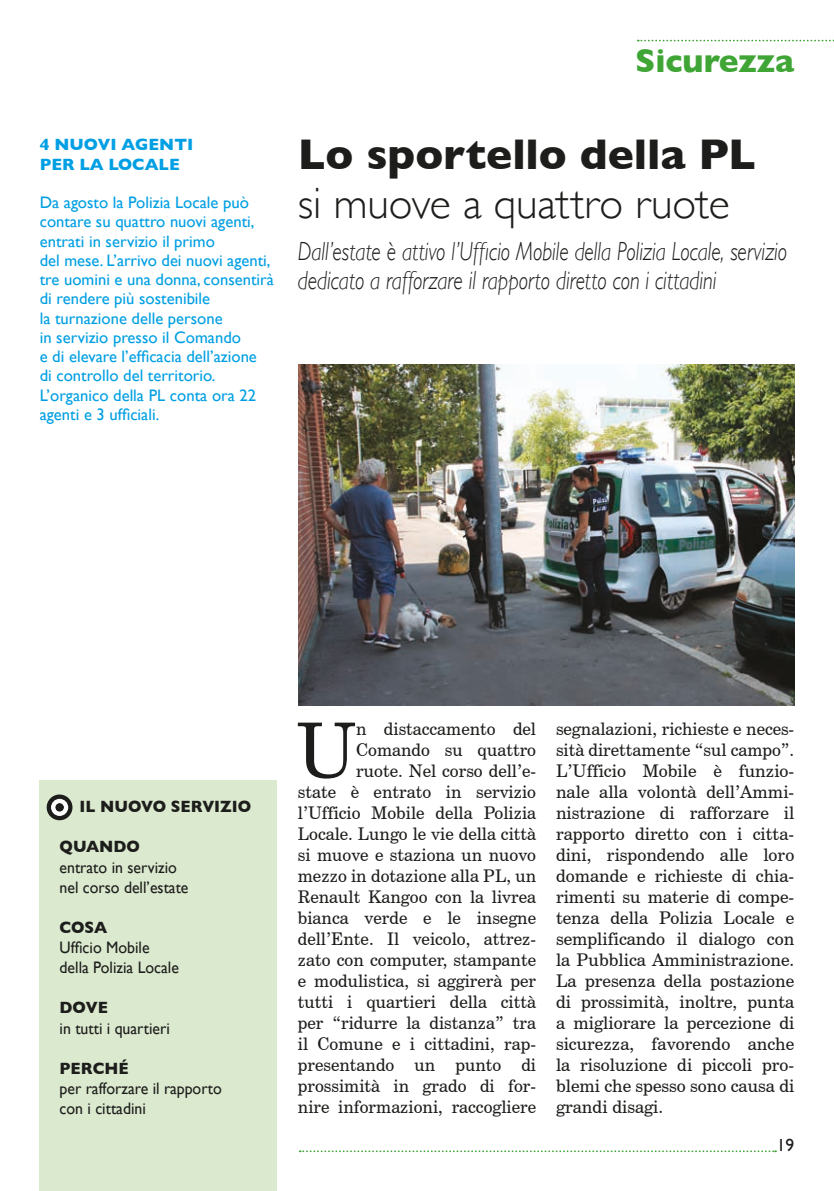
<style>
.page{position:relative;width:834px;height:1191px;background:#fff}
.page>*{position:absolute;margin:0;border:0;box-sizing:border-box;transform-origin:0 0}
.t1{font:75.6px "Century Schoolbook BT";color:#1d1d1b}
.t2{font:300 43.75px "Gill Sans";color:#1d1d1b}
.t3{font:700 43.75px "Gill Sans";color:#1d1d1b}
.t4{font:700 33.25px "Gill Sans";color:#3fa535}
.t5{font:italic 300 26.25px/28.5px "Gill Sans";color:#1d1d1b;scale:.8 1}
.t6{font:17.5px/21px "Century Schoolbook BT";color:#1d1d1b;text-align:right}
.t7{font:17.5px "Gill Sans";color:#1d1d1b}
.t8{font:16.62px/19.2px "Gill Sans";color:#009fe3}
.t9{font:16.62px/20.1px "Gill Sans";color:#1d1d1b;scale:.95 1}
.t10{font:700 16.62px "Gill Sans";color:#1d1d1b;scale:.95 1}
.t11{font:700 16.62px/19.2px "Gill Sans";color:#009fe3}
</style>
<div class="page">
<svg style="left:637px;top:40px;width:197px;height:1px"></svg>
<div style="left:40px;top:781px;width:237px;height:410px;background:#dbe9cf"></div>
<svg style="left:300px;top:1150px;width:475px;height:2px"></svg>
<img style="left:298px;top:364px;width:496px;height:341px">
<svg style="left:47px;top:794px;width:25px;height:26px"></svg>
<h3 class="t4" style="left:635px;top:35px;width:161px">Sicurezza</h3>
<p class="t11" style="left:40px;top:135px;width:155px">4 NUOVI AGENTI<br>PER LA LOCALE</p>
<p class="t8" style="left:40px;top:193px;width:236px">Da agosto la Polizia Locale può contare su quattro nuovi agenti, entrati in servizio il primo<br>del mese. L’arrivo dei nuovi agenti, tre uomini e una donna, consentirà di rendere più sostenibile<br>la turnazione delle persone<br>in servizio presso il Comando<br>e di elevare l’efficacia dell’azione<br>di controllo del territorio.<br>L’organico della PL conta ora 22 agenti e 3 ufficiali.</p>
<h2 class="t3" style="left:298px;top:119px;width:459px">Lo sportello della PL</h2>
<h2 class="t2" style="left:298px;top:169px;width:433px">si muove a quattro ruote</h2>
<h3 class="t5" style="left:298px;top:237px;width:613px">Dall’estate è attivo l’Ufficio Mobile della Polizia Locale, servizio dedicato a rafforzare il rapporto diretto con i cittadini</h3>
<p class="t10" style="left:79px;top:793px;width:182px">IL NUOVO SERVIZIO</p>
<p class="t10" style="left:60px;top:833px;width:86px">QUANDO</p>
<p class="t9" style="left:60px;top:856px;width:137px">entrato in servizio nel corso dell’estate</p>
<p class="t10" style="left:60px;top:914px;width:52px">COSA</p>
<p class="t9" style="left:60px;top:937px;width:127px">Ufficio Mobile della Polizia Locale</p>
<p class="t10" style="left:60px;top:994px;width:52px">DOVE</p>
<p class="t9" style="left:60px;top:1017px;width:118px">in tutti i quartieri</p>
<p class="t10" style="left:60px;top:1055px;width:74px">PERCHÉ</p>
<p class="t9" style="left:60px;top:1078px;width:172px">per rafforzare il rapporto con i cittadini</p>
<p class="t6" style="left:298px;top:718px;width:240px">n distaccamento del<br>Comando su quattro<br>ruote. Nel corso dell’e-<br>state è entrato in servizio l’Ufficio Mobile della Polizia<br>Locale. Lungo le vie della città si muove e staziona un nuovo mezzo in dotazione alla PL, un<br>Renault Kangoo con la livrea bianca verde e le insegne dell’Ente. Il veicolo, attrez&shy;zato con computer, stampante e modulistica, si aggirerà per tutti i quartieri della città per “ridurre la distanza” tra il Comune e i cittadini, rap&shy;presentando un punto di prossimità in grado di for&shy;nire informazioni, raccogliere</p>
<p class="t6" style="left:556px;top:718px;width:240px;text-align:justify">segnalazioni, richieste e neces&shy;sità direttamente “sul campo”.<br>L’Ufficio Mobile è funzio&shy;nale alla volontà dell’Ammi&shy;nistrazione di rafforzare il rapporto diretto con i citta&shy;dini, rispondendo alle loro domande e richieste di chia&shy;rimenti su materie di compe&shy;tenza della Polizia Locale e semplificando il dialogo con la Pubblica Amministrazione.<br>La presenza della postazione di prossimità, inoltre, punta a migliorare la percezione di sicurezza, favorendo anche la risoluzione di piccoli pro&shy;blemi che spesso sono causa di grandi disagi.</p>
<h1 class="t1" style="left:296px;top:704px;width:61px">U</h1>
<p class="t7" style="left:776px;top:1135px;width:19px">19</p>
</div>
